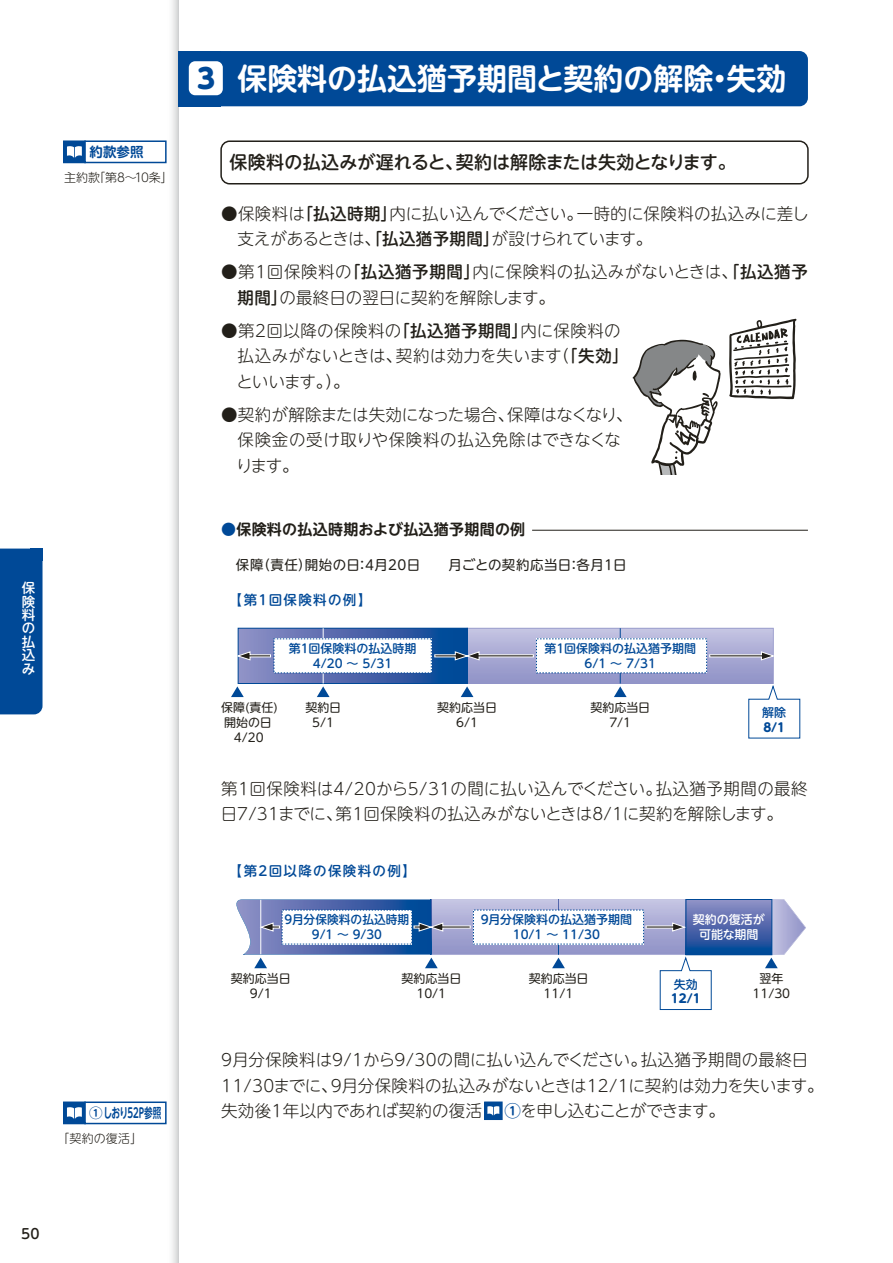
<style>
.page{position:relative;width:893px;height:1263px;background:#fff}
.page>*{position:absolute;margin:0;border:0;box-sizing:border-box;transform-origin:0 0}
.t1{font:30px "UD Shin M Go Pro De Bold 90 pv RKSJ H";color:#fff}
.t2{font:18px "UD Shin M Go Pro Medium 90 pv RKSJ H";color:#221f19}
.t3{font:16.5px/25.5px "UD Shin M Go Pro Light 90 pv RKSJ H";letter-spacing:.005em;color:#221f19}
.t4{font:16.5px "UD Shin M Go Pro Light 90 pv RKSJ H";letter-spacing:-.055em;color:#221f19}
.t5{font:15px "UD Shin M Go Pro De Bold 90 pv RKSJ H";letter-spacing:.02em;color:#221f19}
.t6{font:13.8px "UD Shin M Go Pro Medium 90 pv RKSJ H";color:#221f19}
.t7{font:13.5px "UD Shin M Go Pro Regular 90 pv RKSJ H";letter-spacing:.03em;color:#221f19}
.t8{font:13.5px "UD Shin M Go Pro Medium 90 pv RKSJ H";letter-spacing:.1em;color:#004997}
.t9{font:13.5px "UD Shin M Go Pro De Bold 90 pv RKSJ H";color:#004997}
.t10{font:13.5px/13.5px "UD Shin M Go Pro Medium 90 pv RKSJ V";color:#fff;text-align:justify}
.t11{font:12px/15px "UD Shin M Go Pro Medium 90 pv RKSJ H";color:#004997;text-align:center}
.t12{font:12px/15px "UD Shin M Go Pro Regular 90 pv RKSJ H";color:#221f19;text-align:center}
.t13{font:12px "UD Shin M Go Pro Light 90 pv RKSJ H";color:#221f19}
.t14{font:12px/15px "UD Shin M Go Pro Medium 90 pv RKSJ H";color:#fff;text-align:center}
.t15{font:12px "UD Shin M Go Pro Bold 90 pv RKSJ H";color:#004997}
.s1{font-family:"UD Shin M Go Pro Heavy 90 pv RKSJ H";font-size:27.15px;color:#004997}
.s2{font-family:"UD Shin M Go Pro Medium 90 pv RKSJ H"}
.s3{font-family:"UD Shin M Go Pro Regular 90 pv RKSJ H";color:#004997}
.s4{font-family:"UD Shin M Go Pro De Bold 90 pv RKSJ H";color:#004997}
</style>
<div class="page">
<svg style="left:166px;top:0;width:13px;height:1263px"></svg>
<div style="left:179px;top:51px;width:629px;height:55px;background:#004997;border-radius:9px"></div>
<div style="left:179px;top:51px;width:42px;height:55px;background:#004997"></div>
<div style="left:189px;top:61px;width:34px;height:34px;background:#fff;border-radius:6px"></div>
<svg style="left:240px;top:630px;width:194px;height:52px;background:#6275b4"></svg>
<div style="left:238px;top:628px;width:230px;height:56px;border:1px solid #004997"></div>
<div style="left:220px;top:140px;width:589px;height:44px;border:2px solid #221f19;border-radius:9px"></div>
<hr style="left:532px;top:530px;width:276px;height:1px;background:#221f19">
<svg style="left:729px;top:319px;width:68px;height:80px"></svg>
<svg style="left:632px;top:340px;width:89px;height:134px"></svg>
<div style="left:64px;top:141px;width:21px;height:21px;background:#004997"></div>
<div style="left:63px;top:140px;width:23px;height:23px;border:2px solid #004997"></div>
<div style="left:84px;top:140px;width:83px;height:23px;border:2px solid #004997"></div>
<svg style="left:67px;top:146px;width:15px;height:12px"></svg>
<svg style="left:317px;top:686px;width:13px;height:11px"></svg>
<svg style="left:231px;top:686px;width:13px;height:11px"></svg>
<hr style="left:323px;top:628px;width:1px;height:55px;background:#fff">
<div style="left:274px;top:639px;width:157px;height:34px;background:#fff"></div>
<svg style="left:765px;top:899px;width:41px;height:69px"></svg>
<svg style="left:712px;top:901px;width:58px;height:52px;background:#4c68ac"></svg>
<div style="left:686px;top:899px;width:86px;height:56px;border:1px solid #004997"></div>
<svg style="left:487px;top:1104px;width:13px;height:13px"></svg>
<div style="left:484px;top:1101px;width:19px;height:19px;border:2px solid #004997"></div>
<svg style="left:487px;top:1106px;width:12px;height:9px"></svg>
<div style="left:64px;top:1102px;width:21px;height:21px;background:#004997"></div>
<div style="left:63px;top:1101px;width:23px;height:23px;border:2px solid #004997"></div>
<div style="left:84px;top:1101px;width:83px;height:23px;border:2px solid #004997"></div>
<svg style="left:67px;top:1107px;width:15px;height:11px"></svg>
<svg style="left:434px;top:628px;width:366px;height:110px"></svg>
<svg style="left:237px;top:651px;width:34px;height:10px"></svg>
<svg style="left:236px;top:899px;width:476px;height:111px"></svg>
<div style="left:0;top:549px;width:43px;height:165px;background:#004997"></div>
<div style="left:30px;top:549px;width:13px;height:12px;background:#004997"></div>
<p class="t9" style="left:90px;top:146px;width:55px">約款参照</p>
<p class="t13" style="left:64px;top:173px;width:110px">主約款「第8～10条」</p>
<p class="t10" style="left:22px;top:583px;width:15px">保険料の払込み</p>
<p class="t9" style="left:89px;top:1107px;width:74px">①しおり52P参照</p>
<p class="t13" style="left:57px;top:1133px;width:87px">「契約の復活」</p>
<p class="t6" style="left:21px;top:1228px;width:20px">50</p>
<h1 class="t1" style="left:197px;top:68px;width:591px"><span class="s1">3</span> 保険料の払込猶予期間と契約の解除・失効</h1>
<p class="t2" style="left:230px;top:155px;width:508px">保険料の払込みが遅れると、契約は解除または失効となります。</p>
<p class="t3" style="left:238px;top:203px;width:573px;text-indent:-16px">●保険料は<span class="s2">「払込時期」</span>内に払い込んでください。一時的に保険料の払込みに差し支えがあるときは、<span class="s2">「払込猶予期間」</span>が設けられています。</p>
<p class="t3" style="left:238px;top:261px;width:572px;text-indent:-16px">●第1回保険料の<span class="s2">「払込猶予期間」</span>内に保険料の払込みがないときは、<span class="s2">「払込猶予期間」</span>の最終日の翌日に契約を解除します。</p>
<p class="t3" style="left:236px;top:320px;width:394px;text-indent:-15px">●第2回以降の保険料の<span class="s2">「払込猶予期間」</span>内に保険料の払込みがないときは、契約は効力を失います（<span class="s2">「失効」</span>といいます。）。</p>
<p class="t3" style="left:236px;top:404px;width:398px;text-indent:-15px">●契約が解除または失効になった場合、保障はなくなり、保険金の受け取りや保険料の払込免除はできなくなります。</p>
<p class="t5" style="left:221px;top:524px;width:306px"><span class="s3">●</span>保険料の払込時期および払込猶予期間の例</p>
<p class="t7" style="left:236px;top:559px;width:392px">保障（責任）開始の日：4月20日　　月ごとの契約応当日：各月1日</p>
<p class="t8" style="left:229px;top:595px;width:144px">【第1回保険料の例】</p>
<p class="t11" style="left:289px;top:643px;width:129px">第1回保険料の払込時期<br>4/20 ～ 5/31</p>
<p class="t11" style="left:544px;top:643px;width:153px">第1回保険料の払込猶予期間<br>6/1 ～ 7/31</p>
<p class="t12" style="left:221px;top:701px;width:58px">保障(責任)開始の日<br>4/20</p>
<p class="t12" style="left:305px;top:701px;width:37px">契約日<br>5/1</p>
<p class="t12" style="left:437px;top:701px;width:61px">契約応当日<br>6/1</p>
<p class="t12" style="left:590px;top:701px;width:61px">契約応当日<br>7/1</p>
<p class="t11" style="left:762px;top:707px;width:25px">解除</p>
<p class="t15" style="left:763px;top:723px;width:23px">8/1</p>
<p class="t3" style="left:221px;top:778px;width:588px">第1回保険料は4/20から5/31の間に払い込んでください。払込猶予期間の最終日7/31までに、第1回保険料の払込みがないときは8/1に契約を解除します。</p>
<p class="t8" style="left:229px;top:866px;width:189px">【第2回以降の保険料の例】</p>
<p class="t11" style="left:285px;top:914px;width:126px">9月分保険料の払込時期<br>9/1 ～ 9/30</p>
<p class="t11" style="left:481px;top:914px;width:153px">9月分保険料の払込猶予期間<br>10/1 ～ 11/30</p>
<p class="t14" style="left:693px;top:914px;width:73px">契約の復活が可能な期間</p>
<p class="t12" style="left:231px;top:972px;width:61px">契約応当日<br>9/1</p>
<p class="t12" style="left:529px;top:972px;width:61px">契約応当日<br>11/1</p>
<p class="t12" style="left:752px;top:972px;width:39px">翌年<br>11/30</p>
<p class="t12" style="left:402px;top:972px;width:61px">契約応当日<br>10/1</p>
<p class="t11" style="left:674px;top:978px;width:25px">失効</p>
<p class="t15" style="left:671px;top:994px;width:31px">12/1</p>
<p class="t3" style="left:221px;top:1049px;width:604px">9月分保険料は9/1から9/30の間に払い込んでください。払込猶予期間の最終日<br>11/30までに、9月分保険料の払込みがないときは12/1に契約は効力を失います。失効後1年以内であれば契約の復活</p>
<p class="t4" style="left:505px;top:1105px;width:222px"><span class="s4">①</span>を申し込むことができます。</p>
</div>
